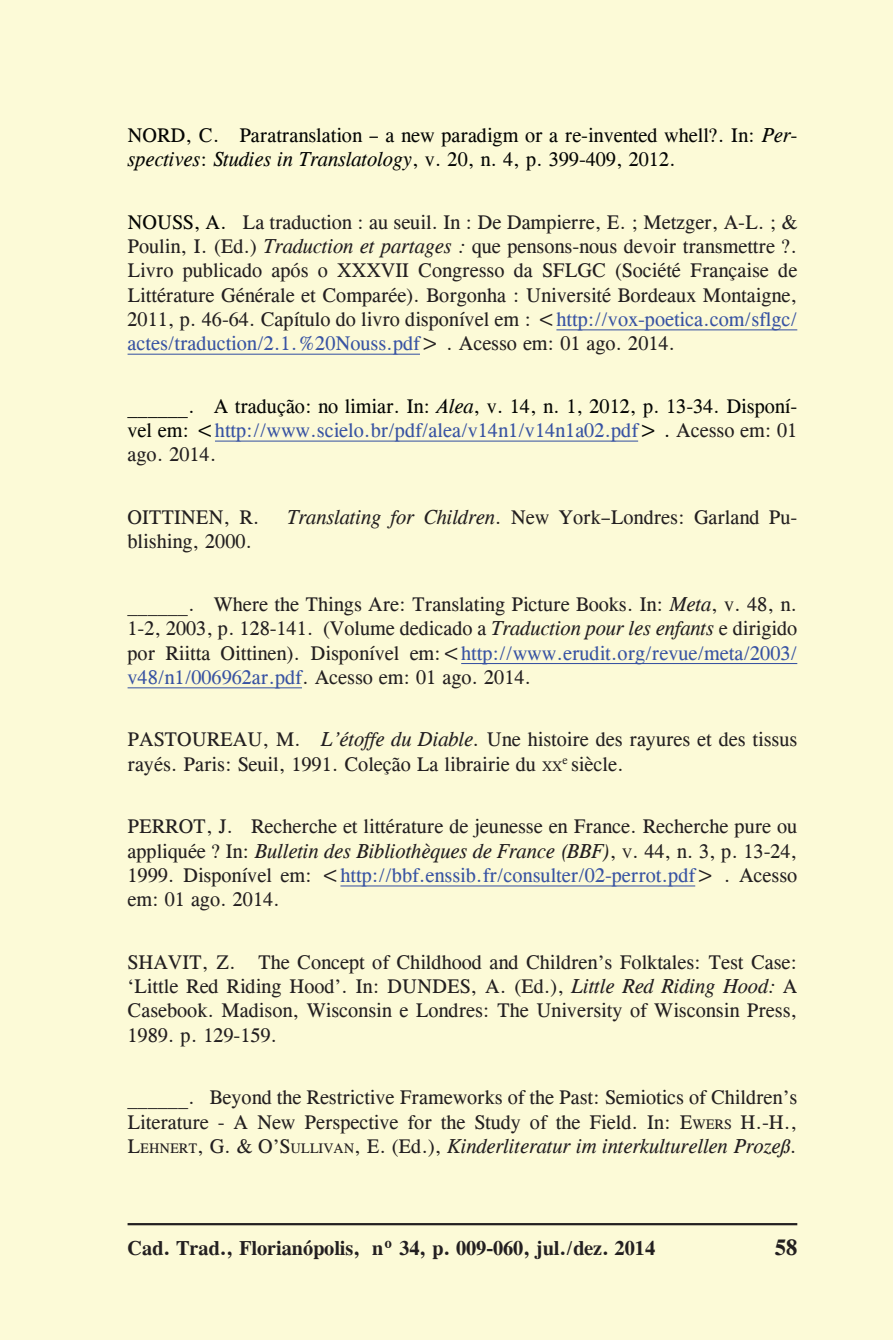
<style>
.page{position:relative;width:893px;height:1340px;background:#fff}
.page>*{position:absolute;margin:0;border:0;box-sizing:border-box;transform-origin:0 0}
.t1{font:700 22.5px "CG Times";color:#231f20}
.t2{font:20.25px/24.3px "CG Times";color:#231f20;text-align:justify}
.t3{font:20.25px/24.3px "CG Times";color:#040503}
.t4{font:700 20.25px "CG Times";color:#231f20}
.s1{font-style:italic}
.s2{color:#040503}
.s3{color:#3853a3}
.s4{color:#231f20}
.s5{font-style:inherit}
.s6{font-size:14.17px}
</style>
<div class="page">
<div style="left:0;top:0;width:893px;height:1339px;background:#fcfad7"></div>
<hr style="left:128px;top:1222px;width:669px;height:3px;background:#231f20">
<hr style="left:556px;top:329px;width:241px;height:1px;background:#3853a3">
<hr style="left:128px;top:354px;width:292px;height:1px;background:#3853a3">
<hr style="left:215px;top:440px;width:423px;height:1px;background:#3853a3">
<hr style="left:461px;top:663px;width:336px;height:1px;background:#3853a3">
<hr style="left:128px;top:687px;width:174px;height:1px;background:#3853a3">
<hr style="left:340px;top:885px;width:355px;height:1px;background:#3853a3">
<p class="t3" style="left:128px;top:123px;width:671px">NORD, C. Paratranslation – a new paradigm or a re-invented whell?. In: <span class="s1">Per&shy;spectives</span>: <span class="s1">Studies in Translatology</span>, v. 20, n. 4, p. 399-409, 2012.</p>
<p class="t2" style="left:128px;top:210px;width:671px"><span class="s2">NOUSS, A.</span> La traduction : au seuil. In : De Dampierre, E. ; Metzger, A-L. ; &amp; Poulin, I. (Ed.) <span class="s1">Traduction et partages :</span> que pensons-nous devoir transmettre ?.<br>Livro publicado após o XXXVII Congresso da SFLGC (Société Française de Littérature Générale et Comparée). Borgonha : Université Bordeaux Montaigne, 2011, p. 46-64. Capítulo do livro disponível em : &lt;<span class="s3">http://vox-poetica.com/sflgc/ actes/traduction/2.1.%20Nouss.pdf</span>&gt; . Acesso em: 01 ago. 2014.</p>
<p class="t3" style="left:128px;top:394px;width:671px;text-align:justify">______. A tradução: no limiar. In: <span class="s1">Alea</span>, v. 14, n. 1, 2012, p. 13-34. Disponí&shy;vel em: &lt;<span class="s3">http://www.scielo.br/pdf/alea/v14n1/v14n1a02.pdf</span>&gt; . <span class="s4">Acesso em: 01 ago. 2014.</span></p>
<p class="t2" style="left:128px;top:505px;width:134px">OITTINEN, R.</p>
<p class="t2" style="left:287px;top:505px;width:512px"><span class="s1">Translating for Children</span>. New York–Londres: Garland Pu-</p>
<p class="t2" style="left:128px;top:529px;width:126px">blishing, 2000.</p>
<p class="t2" style="left:128px;top:592px;width:671px"><span class="s5">______</span>. Where the Things Are: Translating Picture Books. In: <span class="s1">Meta</span>, v. 48, n.<br>1-2, 2003, p. 128-141. (Volume dedicado a <span class="s1">Traduction pour les enfants</span> e dirigido por Riitta Oittinen). Disponível em:&lt;<span class="s3">http://www.erudit.org/revue/meta/2003/ v48/n1/006962ar.pdf</span>. Acesso em: 01 ago. 2014.</p>
<p class="t2" style="left:128px;top:727px;width:671px">PASTOUREAU, M. <span class="s1">L’étoffe du Diable.</span> Une histoire des rayures et des tissus rayés. Paris: Seuil, 1991. Coleção La librairie du <span class="s6">XX</span></p>
<p class="t2" style="left:562px;top:751px;width:63px"><sup>e</sup> siècle.</p>
<p class="t2" style="left:128px;top:814px;width:671px">PERROT, J. Recherche et littérature de jeunesse en France. Recherche pure ou appliquée ? In: <span class="s1">Bulletin des Bibliothèques de France (BBF)</span><span class="s5">,</span> <span class="s6">V</span><span class="s5">.</span> 44, n. 3, p. 13-24, 1999. Disponível em: &lt;<span class="s3">http://bbf.enssib.fr/consulter/02-perrot.pdf</span>&gt; . Acesso em: 01 ago. 2014.</p>
<p class="t2" style="left:128px;top:950px;width:671px">SHAVIT, Z. The Concept of Childhood and Children’s Folktales: Test Case: ‘Little Red Riding Hood’. In: DUNDES, A. (Ed.), <span class="s1">Little Red Riding Hood:</span> A Casebook. Madison, Wisconsin e Londres: The University of Wisconsin Press, 1989. p. 129-159.</p>
<p class="t2" style="left:128px;top:1085px;width:671px"><span class="s5">______</span>. Beyond the Restrictive Frameworks of the Past: Semiotics of Children’s Literature - A New Perspective for the Study of the Field. In: <span class="s5">E</span><span class="s6">WERS</span> H.-H., <span class="s5">L</span><span class="s6">EHNERT</span>, G. &amp; <span class="s5">O’S</span><span class="s6">ULLIVAN</span>, E. (Ed.), <span class="s1">Kinderliteratur im interkulturellen Prozeß.</span></p>
<p class="t4" style="left:128px;top:1235px;width:529px">Cad. Trad., Florianópolis, nº 34, p. 009-060, jul./dez. 2014</p>
<p class="t1" style="left:775px;top:1233px;width:24px">58</p>
</div>
